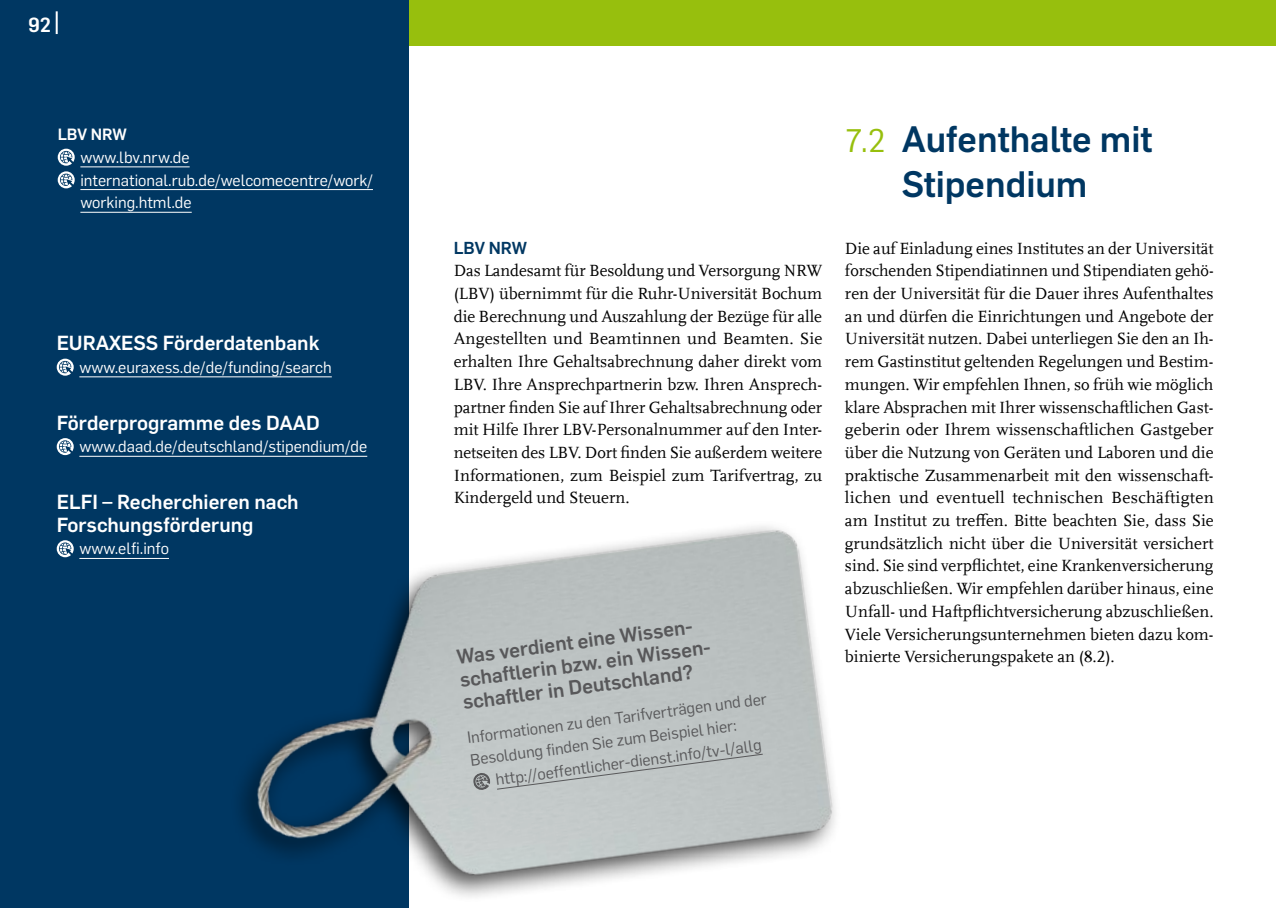
<style>
.page{position:relative;width:1276px;height:908px;background:#fff}
.page>*{position:absolute;margin:0;border:0;box-sizing:border-box;transform-origin:0 0}
.t1{font:700 36px/45.4px "Rub Flama";color:#003762;text-align:center}
.t2{font:700 20px/22.6px "Rub Flama";color:#fff}
.t3{font:700 20px/22.6px "Rub Flama";color:#58585a}
.t4{font:17px/22.6px "RUB Scala MZ";color:#000;text-align:justify}
.t5{font:700 17px "Rub Flama";color:#003762}
.t6{font:16px/22.6px "Rub Flama";color:#fff}
.t7{font:16px/22.8px "Rub Flama";color:#58585a}
.t8{font:700 16px "Rub Flama";color:#fff}
.s1{font-weight:400;font-size:32px;color:#97bf0d}
</style>
<div class="page">
<div style="left:0;top:0;width:1276px;height:45px;background:#97bf0d"></div>
<div style="left:0;top:0;width:408px;height:907px;background:#003762"></div>
<hr style="left:56px;top:11px;width:2px;height:23px;background:#fff">
<img style="left:241px;top:467px;width:595px;height:440px">
<div style="left:496px;top:752px;width:268px;height:38px;background:#c0c6c6"></div>
<svg style="left:472px;top:771px;width:18px;height:19px"></svg>
<hr style="left:80px;top:166px;width:110px;height:1px;background:#fff">
<hr style="left:80px;top:189px;width:293px;height:1px;background:#fff">
<hr style="left:80px;top:212px;width:112px;height:1px;background:#fff">
<svg style="left:58px;top:149px;width:17px;height:39px"></svg>
<hr style="left:79px;top:376px;width:253px;height:1px;background:#fff">
<hr style="left:79px;top:455px;width:288px;height:1px;background:#fff">
<hr style="left:79px;top:557px;width:90px;height:1px;background:#fff">
<svg style="left:57px;top:358px;width:17px;height:17px"></svg>
<svg style="left:57px;top:438px;width:17px;height:17px"></svg>
<svg style="left:57px;top:540px;width:17px;height:17px"></svg>
<p class="t2" style="left:29px;top:12px;width:24px">92</p>
<p class="t8" style="left:58px;top:123px;width:71px">LBV NRW</p>
<p class="t6" style="left:80px;top:145px;width:294px">www.lbv.nrw.de international.rub.de/welcomecentre/work/ working.html.de</p>
<p class="t2" style="left:57px;top:330px;width:264px">EURAXESS Förderdatenbank</p>
<p class="t6" style="left:79px;top:354px;width:254px">www.euraxess.de/de/funding/search</p>
<p class="t2" style="left:57px;top:409px;width:265px">Förderprogramme des DAAD</p>
<p class="t6" style="left:79px;top:434px;width:289px">www.daad.de/deutschland/stipendium/de</p>
<p class="t2" style="left:57px;top:489px;width:243px">ELFI – Recherchieren nach<br>Forschungsförderung</p>
<p class="t6" style="left:79px;top:536px;width:91px">www.elfi.info</p>
<p class="t5" style="left:454px;top:235px;width:75px">LBV NRW</p>
<p class="t4" style="left:454px;top:259px;width:370px">Das Landesamt für Besoldung und Versorgung NRW (LBV) übernimmt für die Ruhr-Universität Bochum die Berechnung und Auszahlung der Bezüge für alle Angestellten und Beamtinnen und Beamten. Sie erhalten Ihre Gehaltsabrechnung daher direkt vom LBV. Ihre Ansprechpartnerin bzw. Ihren Ansprech&shy;partner finden Sie auf Ihrer Gehaltsabrechnung oder mit Hilfe Ihrer LBV-Personalnummer auf den Inter&shy;netseiten des LBV. Dort finden Sie außerdem weitere Informationen, zum Beispiel zum Tarifvertrag, zu Kindergeld und Steuern.</p>
<p class="t3" style="left:455px;top:645px;width:257px;rotate:-8deg">Was verdient eine Wissen&shy;schaftlerin bzw. ein Wissen&shy;schaftler in Deutschland?</p>
<p class="t7" style="left:466px;top:723px;width:303px;rotate:-7deg">Informationen zu den Tarifverträgen und der<br>Besoldung fi nden Sie zum Beispiel hier:</p>
<p class="t7" style="left:494px;top:765px;width:269px;rotate:-7deg">http://oeffentlicher-dienst.info/tv-l/allg</p>
<h1 class="t1" style="left:845px;top:113px;width:309px"><span class="s1">7.2</span> Aufenthalte mit<br>Stipendium</h1>
<p class="t4" style="left:845px;top:236px;width:370px">Die auf Einladung eines Institutes an der Universität forschenden Stipendiatinnen und Stipendiaten gehö&shy;ren der Universität für die Dauer ihres Aufenthaltes an und dürfen die Einrichtungen und Angebote der Universität nutzen. Dabei unterliegen Sie den an Ih&shy;rem Gastinstitut geltenden Regelungen und Bestim&shy;mungen. Wir empfehlen Ihnen, so früh wie möglich klare Absprachen mit Ihrer wissenschaftlichen Gast&shy;geberin oder Ihrem wissenschaftlichen Gastgeber über die Nutzung von Geräten und Laboren und die praktische Zusammenarbeit mit den wissenschaft&shy;lichen und eventuell technischen Beschäftigten am Institut zu treffen. Bitte beachten Sie, dass Sie grundsätzlich nicht über die Universität versichert sind. Sie sind verpflichtet, eine Krankenversicherung abzuschließen. Wir empfehlen darüber hinaus, eine Unfall- und Haftpflichtversicherung abzuschließen.<br>Viele Versicherungsunternehmen bieten dazu kom&shy;binierte Versicherungspakete an (8.2).</p>
</div>
